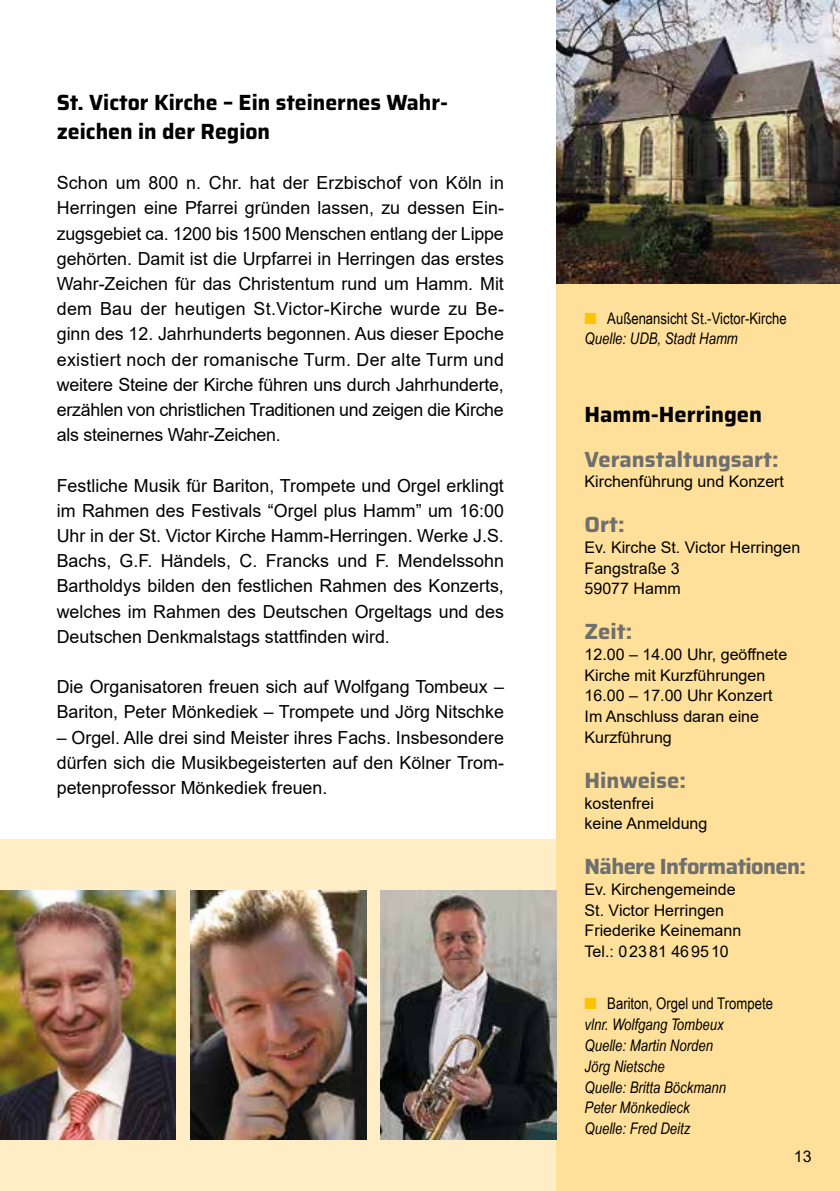
<style>
.page{position:relative;width:840px;height:1191px;background:#fff}
.page>*{position:absolute;margin:0;border:0;box-sizing:border-box;transform-origin:0 0}
.t1{font:700 22px/28.6px "Saira";color:#000}
.t2{font:700 22px "Saira";color:#6f6f6e}
.t3{font:700 22px "Saira";letter-spacing:-.03em;color:#6f6f6e}
.t4{font:18px/25.2px "Arial";color:#000;text-align:justify}
.t5{font:16px/20.8px "Arial";color:#000}
.t6{font:italic 16px/20.8px "Arial Narrow";color:#000}
.t7{font:16px/20.8px "Arial Narrow";color:#000}
.s1{color:#fdc200}
.s2{font-style:italic}
.s3{font-style:normal}
</style>
<div class="page">
<div style="left:0;top:839px;width:556px;height:352px;background:#ffedc5"></div>
<div style="left:556px;top:0;width:283px;height:1191px;background:#ffe09b"></div>
<img style="left:556px;top:0;width:283px;height:283px">
<hr style="left:0;top:839px;width:1px;height:352px;background:#fff">
<img style="left:0;top:890px;width:176px;height:250px">
<img style="left:380px;top:890px;width:176px;height:250px">
<img style="left:190px;top:890px;width:176px;height:250px">
<p class="t1" style="left:57px;top:88px;width:392px">St. Victor Kirche – Ein steinernes Wahr&shy;zeichen in der Region</p>
<p class="t4" style="left:57px;top:170px;width:448px">Schon um 800 n. Chr. hat der Erzbischof von Köln in Herringen eine Pfarrei gründen lassen, zu dessen Ein&shy;zugsgebiet ca. 1200 bis 1500 Menschen entlang der Lippe gehörten. Damit ist die Urpfarrei in Herringen das erstes Wahr-Zeichen für das Christentum rund um Hamm. Mit dem Bau der heutigen St.Victor-Kirche wurde zu Be&shy;ginn des 12. Jahrhunderts begonnen. Aus dieser Epoche existiert noch der romanische Turm. Der alte Turm und weitere Steine der Kirche führen uns durch Jahrhunderte, erzählen von christlichen Traditionen und zeigen die Kirche als steinernes Wahr-Zeichen.</p>
<p class="t4" style="left:57px;top:472px;width:448px">Festliche Musik für Bariton, Trompete und Orgel erklingt im Rahmen des Festivals “Orgel plus Hamm” um 16:00<br>Uhr in der St. Victor Kirche Hamm-Herringen. Werke J.S.<br>Bachs, G.F. Händels, C. Francks und F. Mendelssohn Bartholdys bilden den festlichen Rahmen des Konzerts, welches im Rahmen des Deutschen Orgeltags und des Deutschen Denkmalstags stattfinden wird.</p>
<p class="t4" style="left:57px;top:674px;width:448px">Die Organisatoren freuen sich auf Wolfgang Tombeux –<br>Bariton, Peter Mönkediek – Trompete und Jörg Nitschke</p>
<p class="t4" style="left:57px;top:724px;width:448px">– Orgel. Alle drei sind Meister ihres Fachs. Insbesondere dürfen sich die Musikbegeisterten auf den Kölner Trom&shy;petenprofessor Mönkediek freuen.</p>
<p class="t7" style="left:584px;top:307px;width:203px"><span class="s1">■</span> Außenansicht St.-Victor-Kirche<br><span class="s2">Quelle: UDB, Stadt Hamm</span></p>
<p class="t1" style="left:584px;top:400px;width:179px">Hamm-Herringen</p>
<p class="t2" style="left:584px;top:442px;width:195px">Veranstaltungsart:</p>
<p class="t5" style="left:584px;top:471px;width:201px">Kirchenführung und Konzert</p>
<p class="t2" style="left:584px;top:507px;width:42px">Ort:</p>
<p class="t5" style="left:584px;top:537px;width:217px">Ev. Kirche St. Victor Herringen<br>Fangstraße 3<br>59077 Hamm</p>
<p class="t2" style="left:584px;top:614px;width:49px">Zeit:</p>
<p class="t5" style="left:584px;top:644px;width:204px">12.00 – 14.00 Uhr, geöffnete<br>Kirche mit Kurzführungen<br>16.00 – 17.00 Uhr Konzert<br>Im Anschluss daran eine<br>Kurzführung</p>
<p class="t2" style="left:584px;top:763px;width:103px">Hinweise:</p>
<p class="t5" style="left:584px;top:792px;width:124px">kostenfrei<br>keine Anmeldung</p>
<p class="t3" style="left:584px;top:849px;width:223px">Nähere Informationen:</p>
<p class="t5" style="left:584px;top:878px;width:158px">Ev. Kirchengemeinde<br>St. Victor Herringen<br>Friederike Keinemann<br>Tel.: 02381 469510</p>
<p class="t6" style="left:584px;top:993px;width:190px"><span class="s1">■</span> <span class="s3">Bariton, Orgel und Trompete </span>vlnr. Wolfgang Tombeux<br>Quelle: Martin Norden<br>Jörg Nietsche<br>Quelle: Britta Böckmann<br>Peter Mönkedieck<br>Quelle: Fred Deitz</p>
<p class="t5" style="left:793px;top:1145px;width:19px">13</p>
</div>
